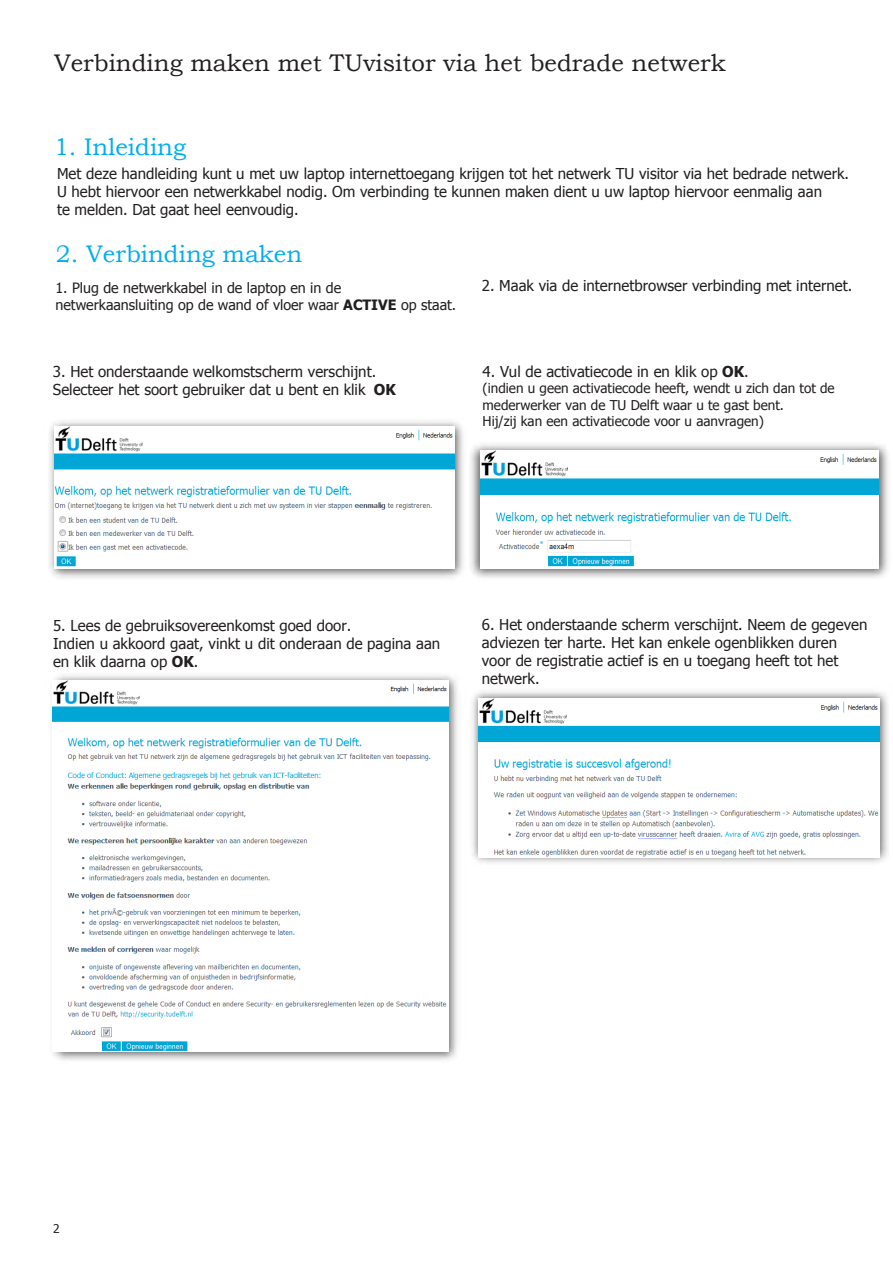
<style>
.page{position:relative;width:893px;height:1263px;background:#fff}
.page>*{position:absolute;margin:0;border:0;box-sizing:border-box;transform-origin:0 0}
.t1{font:24px "Bookman Old Style";color:#231f20}
.t2{font:24px "Bookman Old Style";color:#00aeef}
.t3{font:15px/18px "Tahoma";color:#231f20}
.t4{font:14.25px/17.1px "Tahoma";color:#231f20}
.t5{font:13.5px/16.2px "Tahoma";color:#231f20}
.t6{font:12px "Tahoma";color:#231f20}
.s1{font-weight:700}
</style>
<div class="page">
<img style="left:49px;top:421px;width:414px;height:157px">
<img style="left:470px;top:444px;width:418px;height:134px">
<img style="left:52px;top:675px;width:405px;height:385px">
<img style="left:472px;top:691px;width:416px;height:173px">
<img style="left:478px;top:698px;width:401px;height:159px">
<img style="left:54px;top:426px;width:401px;height:142px">
<img style="left:481px;top:451px;width:397px;height:117px">
<img style="left:53px;top:680px;width:396px;height:371px">
<h1 class="t1" style="left:54px;top:47px;width:673px">Verbinding maken met TUvisitor via het bedrade netwerk</h1>
<h1 class="t2" style="left:54px;top:131px;width:134px">1. Inleiding</h1>
<p class="t3" style="left:57px;top:166px;width:794px">Met deze handleiding kunt u met uw laptop internettoegang krijgen tot het netwerk TU visitor via het bedrade netwerk.<br>U hebt hiervoor een netwerkkabel nodig. Om verbinding te kunnen maken dient u uw laptop hiervoor eenmalig aan<br>te melden. Dat gaat heel eenvoudig.</p>
<h1 class="t2" style="left:56px;top:238px;width:248px">2. Verbinding maken</h1>
<p class="t4" style="left:55px;top:280px;width:402px">1. Plug de netwerkkabel in de laptop en in de netwerkaansluiting op de wand of vloer waar <span class="s1">ACTIVE</span> op staat.</p>
<p class="t3" style="left:482px;top:277px;width:372px">2. Maak via de internetbrowser verbinding met internet.</p>
<p class="t3" style="left:53px;top:363px;width:344px">3. Het onderstaande welkomstscherm verschijnt.<br>Selecteer het soort gebruiker dat u bent en klik <span class="s1">OK</span></p>
<p class="t3" style="left:483px;top:363px;width:268px">4. Vul de activatiecode in en klik op <span class="s1">OK</span>.</p>
<p class="t5" style="left:483px;top:381px;width:354px">(indien u geen activatiecode heeft, wendt u zich dan tot de mederwerker van de TU Delft waar u te gast bent.<br>Hij/zij kan een activatiecode voor u aanvragen)</p>
<p class="t3" style="left:53px;top:617px;width:389px">5. Lees de gebruiksovereenkomst goed door.<br>Indien u akkoord gaat, vinkt u dit onderaan de pagina aan en klik daarna op <span class="s1">OK</span>.</p>
<p class="t3" style="left:482px;top:616px;width:387px">6. Het onderstaande scherm verschijnt. Neem de gegeven adviezen ter harte. Het kan enkele ogenblikken duren voor de registratie actief is en u toegang heeft tot het netwerk.</p>
<p class="t3" style="left:553px;top:634px;width:6px">.</p>
<p class="t6" style="left:53px;top:1221px;width:8px">2</p>
</div>
